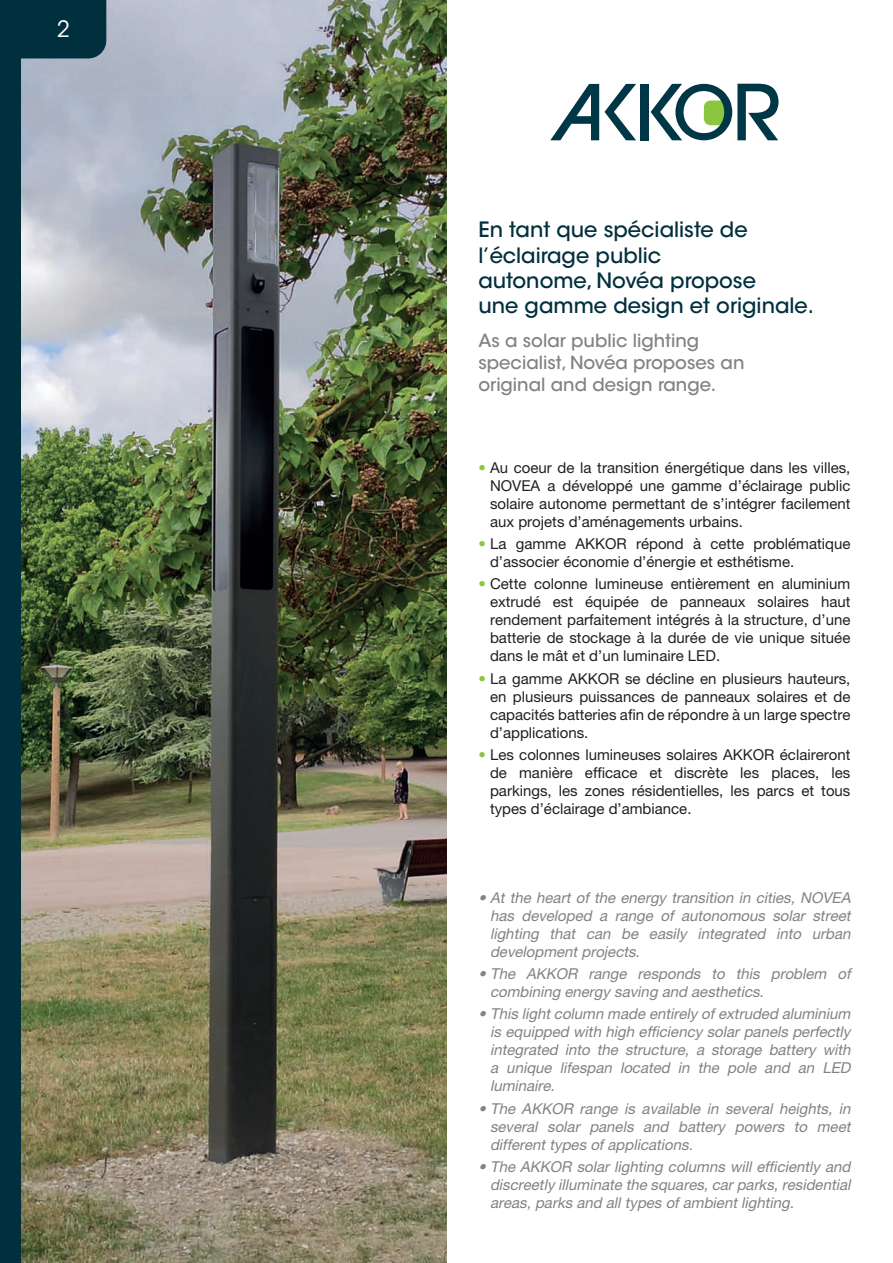
<style>
.page{position:relative;width:893px;height:1263px;background:#fff}
.page>*{position:absolute;margin:0;border:0;box-sizing:border-box;transform-origin:0 0}
.t1{font:22.5px "ITC Avant Garde Std";color:#fff}
.Titre_2_FR{font:500 21px/25.2px "ITC Avant Garde Std";color:#002f3e}
.Titre_2_EN{font:500 18px/21.6px "ITC Avant Garde Std";color:#808285}
.TXT_courant_FR{font:15px/18px "Helvetica Neue LT Pro";color:#231f20;text-align:justify}
.TXT_courant_FR-2{font:italic 15px/18px "Helvetica Neue LT Pro";color:#808285;text-align:justify}
.s1{color:#8bc63e}
</style>
<div class="page">
<img style="left:21px;top:0;width:425px;height:1263px">
<svg style="left:550px;top:84px;width:86px;height:56px"></svg>
<div style="left:640px;top:84px;width:8px;height:56px;background:#003747"></div>
<svg style="left:651px;top:84px;width:127px;height:56px"></svg>
<div style="left:0;top:0;width:21px;height:1263px;background:#002f3e"></div>
<div style="left:21px;top:0;width:85px;height:58px;background:#002f3e"></div>
<h1 class="t1" style="left:57px;top:15px;width:14px">2</h1>
<p class="Titre_2_FR" style="left:478px;top:217px;width:337px">En tant que spécialiste de l’éclairage public<br>autonome, Novéa propose<br>une gamme design et originale.</p>
<p class="Titre_2_EN" style="left:478px;top:330px;width:268px">As a solar public lighting specialist, Novéa proposes an original and design range.</p>
<p class="TXT_courant_FR" style="left:490px;top:458px;width:362px;text-indent:-12px"><span class="s1">•</span> Au coeur de la transition énergétique dans les villes, NOVEA a développé une gamme d’éclairage public solaire autonome permettant de s’intégrer facilement aux projets d’aménagements urbains.</p>
<p class="TXT_courant_FR" style="left:490px;top:534px;width:362px;text-indent:-12px"><span class="s1">•</span> La gamme AKKOR répond à cette problématique d’associer économie d’énergie et esthétisme.</p>
<p class="TXT_courant_FR" style="left:490px;top:575px;width:362px;text-indent:-12px"><span class="s1">•</span> Cette colonne lumineuse entièrement en aluminium extrudé est équipée de panneaux solaires haut rendement parfaitement intégrés à la structure, d’une batterie de stockage à la durée de vie unique située dans le mât et d’un luminaire LED.</p>
<p class="TXT_courant_FR" style="left:490px;top:669px;width:362px;text-indent:-12px"><span class="s1">•</span> La gamme AKKOR se décline en plusieurs hauteurs, en plusieurs puissances de panneaux solaires et de capacités batteries afin de répondre à un large spectre d’applications.</p>
<p class="TXT_courant_FR" style="left:490px;top:745px;width:362px;text-indent:-12px"><span class="s1">•</span> Les colonnes lumineuses solaires AKKOR éclaireront de manière efficace et discrète les places, les parkings, les zones résidentielles, les parcs et tous types d’éclairage d’ambiance.</p>
<p class="TXT_courant_FR-2" style="left:490px;top:888px;width:365px;text-indent:-12px">• At the heart of the energy transition in cities, NOVEA has developed a range of autonomous solar street lighting that can be easily integrated into urban developmentprojects.</p>
<p class="TXT_courant_FR-2" style="left:490px;top:964px;width:365px;text-indent:-12px">• The AKKOR range responds to this problem of combining energy saving and aesthetics.</p>
<p class="TXT_courant_FR-2" style="left:490px;top:1005px;width:365px;text-align:left;text-indent:-12px">• This lightcolumn made entirely ofextruded aluminium is equipped with high efficiency solar panels perfectly integrated into the structure, a storage battery with a unique lifespan located in the pole and an LED luminaire.</p>
<p class="TXT_courant_FR-2" style="left:490px;top:1099px;width:365px;text-indent:-12px">• The AKKOR range is available in several heights, in several solar panels and battery powers to meet differenttypes ofapplications.</p>
<p class="TXT_courant_FR-2" style="left:490px;top:1157px;width:365px;text-indent:-12px">• The AKKOR solar lighting columns will efficiently and discreetly illuminate the squares,carparks,residential areas,parks and alltypes ofambientlighting.</p>
</div>
